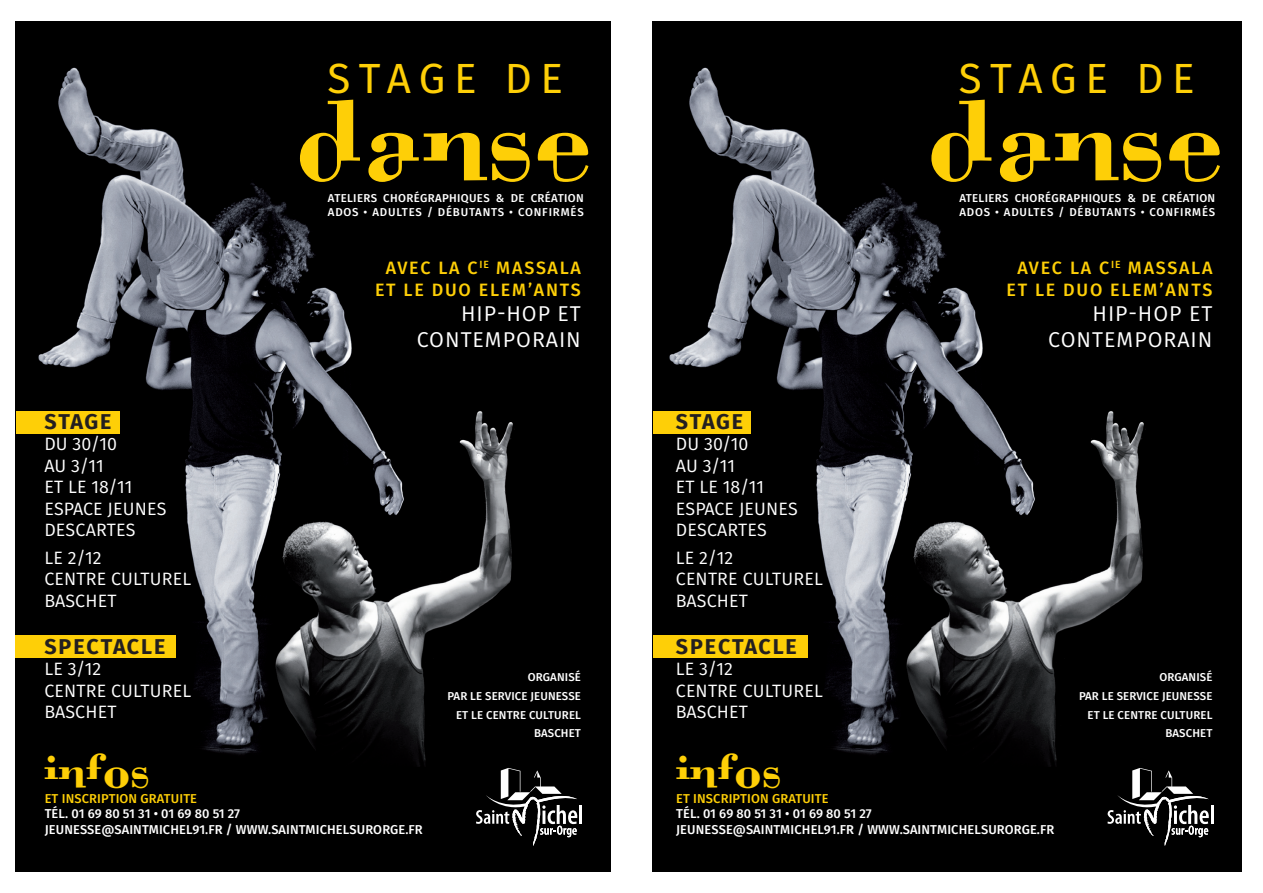
<style>
.page{position:relative;width:1263px;height:893px;background:#fff}
.page>*{position:absolute;margin:0;border:0;box-sizing:border-box;transform-origin:0 0}
.t1{font:117.9px "Bodoni Mutant";color:#fecf07}
.t2{font:49.8px "Bodoni Mutant";color:#fecf07}
.t3{font:42.15px "Fira Sans";letter-spacing:.2em;color:#fecf07}
.t4{font:21.45px/25.7px "Fira Sans";letter-spacing:.045em;color:#fff;text-align:right}
.t5{font:700 21.45px "Fira Sans";letter-spacing:.09em;color:#231f20}
.t6{font:17.85px/21.5px "Fira Sans";letter-spacing:.01em;color:#fff}
.t7{font:500 17.85px/21.5px "Fira Sans";letter-spacing:.1em;color:#fecf07;text-align:right}
.t8{font:500 12.9px/15.5px "Fira Sans";letter-spacing:.01em;color:#fff}
.t9{font:500 12.9px "Fira Sans";letter-spacing:.01em;color:#fecf07}
.t10{font:500 11.4px/13.6px "Fira Sans";letter-spacing:.03em;color:#fff}
.t11{font:500 11.4px/18.6px "Fira Sans";letter-spacing:.01em;color:#fff;text-align:right}
</style>
<div class="page">
<img style="left:16px;top:21px;width:594px;height:851px">
<div style="left:16px;top:411px;width:103px;height:22px;background:#fecf07"></div>
<div style="left:16px;top:635px;width:160px;height:23px;background:#fecf07"></div>
<hr style="left:579px;top:805px;width:3px;height:19px;background:#fff">
<svg style="left:476px;top:768px;width:101px;height:78px;background:#343434"></svg>
<img style="left:653px;top:21px;width:589px;height:851px">
<div style="left:653px;top:411px;width:98px;height:22px;background:#fecf07"></div>
<div style="left:653px;top:635px;width:154px;height:23px;background:#fecf07"></div>
<hr style="left:1211px;top:805px;width:3px;height:19px;background:#fff">
<svg style="left:1107px;top:768px;width:102px;height:78px;background:#343434"></svg>
<h3 class="t3" style="left:327px;top:49px;width:237px">STAGE DE</h3>
<h1 class="t1" style="left:298px;top:68px;width:296px">danse</h1>
<p class="t10" style="left:328px;top:192px;width:257px">ATELIERS CHORÉGRAPHIQUES &amp; DE CRÉATION<br>ADOS • ADULTES / DÉBUTANTS • CONFIRMÉS</p>
<p class="t7" style="left:375px;top:259px;width:207px">AVEC LA C<sup>IE</sup> MASSALA<br>ET LE DUO ELEM’ANTS</p>
<p class="t4" style="left:417px;top:303px;width:166px">HIP-HOP ET<br>CONTEMPORAIN</p>
<p class="t5" style="left:44px;top:406px;width:69px">STAGE</p>
<p class="t6" style="left:44px;top:435px;width:124px">DU 30/10<br>AU 3/11<br>ET LE 18/11<br>ESPACE JEUNES<br>DESCARTES</p>
<p class="t6" style="left:44px;top:548px;width:148px">LE 2/12<br>CENTRE CULTUREL<br>BASCHET</p>
<p class="t5" style="left:44px;top:631px;width:123px">SPECTACLE</p>
<p class="t6" style="left:44px;top:660px;width:148px">LE 3/12<br>CENTRE CULTUREL<br>BASCHET</p>
<h2 class="t2" style="left:45px;top:740px;width:107px">infos</h2>
<p class="t9" style="left:45px;top:789px;width:154px">ET INSCRIPTION GRATUITE</p>
<p class="t8" style="left:45px;top:807px;width:380px">TÉL. 01 69 80 51 31 • 01 69 80 51 27<br>JEUNESSE@SAINTMICHEL91.FR / WWW.SAINTMICHELSURORGE.FR</p>
<p class="t11" style="left:447px;top:669px;width:135px">ORGANISÉ<br>PAR LE SERVICE JEUNESSE<br>ET LE CENTRE CULTUREL<br>BASCHET</p>
<h3 class="t3" style="left:959px;top:49px;width:237px">STAGE DE</h3>
<h1 class="t1" style="left:929px;top:68px;width:296px">danse</h1>
<p class="t10" style="left:959px;top:192px;width:257px">ATELIERS CHORÉGRAPHIQUES &amp; DE CRÉATION<br>ADOS • ADULTES / DÉBUTANTS • CONFIRMÉS</p>
<p class="t7" style="left:1006px;top:259px;width:207px">AVEC LA C<sup>IE</sup> MASSALA<br>ET LE DUO ELEM’ANTS</p>
<p class="t4" style="left:1048px;top:303px;width:166px">HIP-HOP ET<br>CONTEMPORAIN</p>
<p class="t5" style="left:676px;top:406px;width:69px">STAGE</p>
<p class="t6" style="left:676px;top:435px;width:124px">DU 30/10<br>AU 3/11<br>ET LE 18/11<br>ESPACE JEUNES<br>DESCARTES</p>
<p class="t6" style="left:676px;top:548px;width:148px">LE 2/12<br>CENTRE CULTUREL<br>BASCHET</p>
<p class="t5" style="left:676px;top:631px;width:123px">SPECTACLE</p>
<p class="t6" style="left:676px;top:660px;width:148px">LE 3/12<br>CENTRE CULTUREL<br>BASCHET</p>
<h2 class="t2" style="left:676px;top:740px;width:107px">infos</h2>
<p class="t9" style="left:676px;top:789px;width:154px">ET INSCRIPTION GRATUITE</p>
<p class="t8" style="left:676px;top:807px;width:380px">TÉL. 01 69 80 51 31 • 01 69 80 51 27<br>JEUNESSE@SAINTMICHEL91.FR / WWW.SAINTMICHELSURORGE.FR</p>
<p class="t11" style="left:1079px;top:669px;width:135px">ORGANISÉ<br>PAR LE SERVICE JEUNESSE<br>ET LE CENTRE CULTUREL<br>BASCHET</p>
</div>
